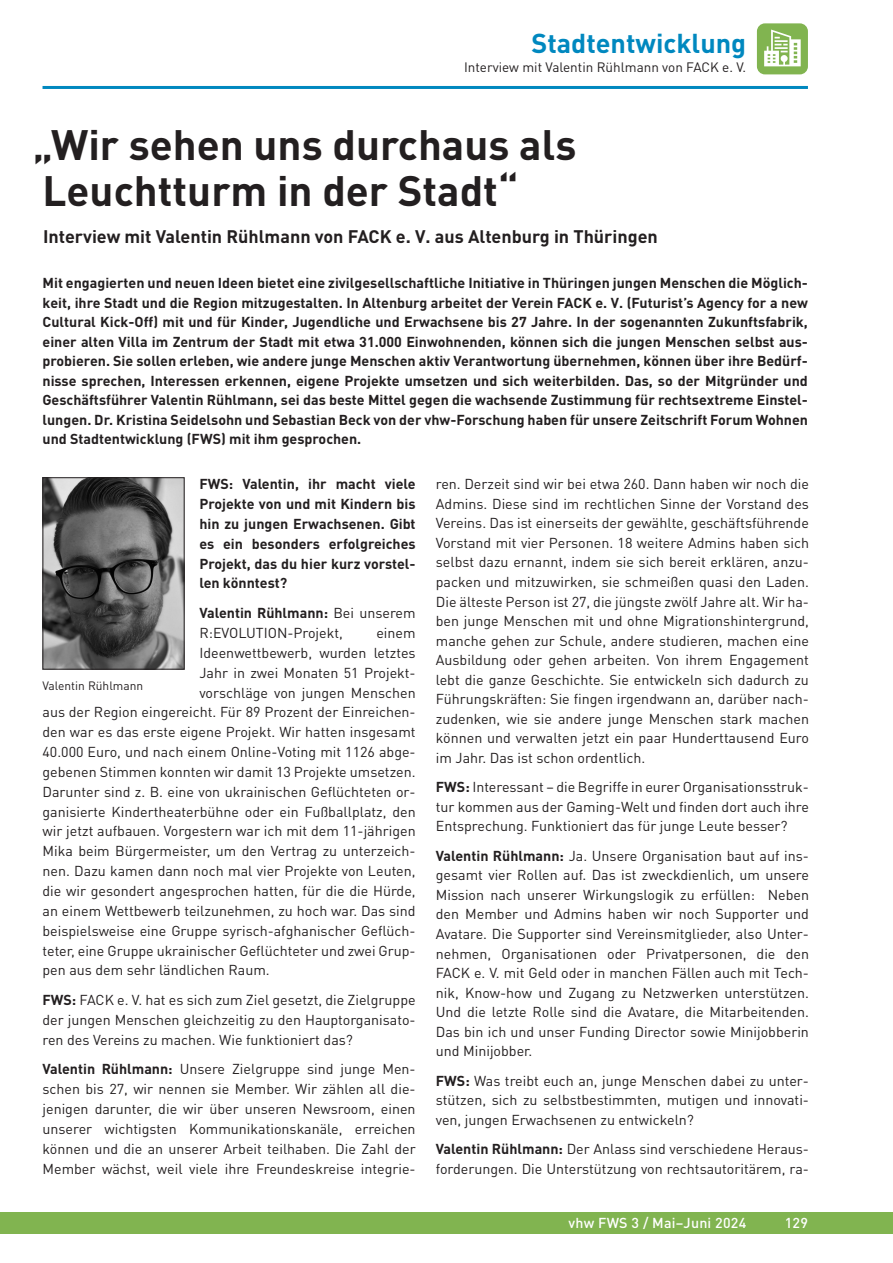
<style>
.page{position:relative;width:893px;height:1263px;background:#fff}
.page>*{position:absolute;margin:0;border:0;box-sizing:border-box;transform-origin:0 0}
._05_Kapitelüberschrift{font:700 42px/46.5px "DIN Pro";color:#231f20}
.t1{font:700 27px "DIN Pro";color:#0088bf}
._02_Zwischenüberschrift{font:700 18px "DIN Pro";color:#231f20}
._01_Grundschrift{font:14.25px/19.5px "DIN Pro";color:#231f20;text-align:justify}
._01_Grundschrift-2{font:700 14.25px/19.5px "DIN Pro";color:#231f20;text-align:justify}
.t2{font:500 14.25px "DIN Pro";letter-spacing:.015em;color:#fff}
.t3{font:13.5px "DIN Pro";color:#231f20}
._01_Grundschrift-3{font:12px "DIN Pro";color:#231f20}
.s1{font-weight:700}
</style>
<div class="page">
<div style="left:0;top:1212px;width:893px;height:21px;background:#81b450"></div>
<hr style="left:43px;top:86px;width:765px;height:3px;background:#0088bf">
<div style="left:757px;top:23px;width:51px;height:51px;background:#81b450;border-radius:8px"></div>
<svg style="left:764px;top:30px;width:37px;height:36px"></svg>
<img style="left:45px;top:479px;width:138px;height:188px">
<div style="left:43px;top:477px;width:142px;height:192px;border:1px solid #231f20"></div>
<p class="t1" style="left:531px;top:25px;width:216px">Stadtentwicklung</p>
<p class="t3" style="left:464px;top:58px;width:284px">Interview mit Valentin Rühlmann von FACK e. V.</p>
<p class="_05_Kapitelüberschrift" style="left:33px;top:120px;width:545px">„Wir sehen uns durchaus als<br>Leuchtturm in der Stadt“</p>
<p class="_02_Zwischenüberschrift" style="left:43px;top:225px;width:616px">Interview mit Valentin Rühlmann von FACK e. V. aus Altenburg in Thüringen</p>
<p class="_01_Grundschrift-2" style="left:43px;top:273px;width:767px">Mit engagierten und neuen Ideen bietet eine zivilgesellschaftliche Initiative in Thüringen jungen Menschen die Möglich&shy;keit, ihre Stadt und die Region mitzugestalten. In Altenburg arbeitet der Verein FACK e. V. (Futurist’s Agency for a new Cultural Kick-Off) mit und für Kinder, Jugendliche und Erwachsene bis 27 Jahre. In der sogenannten Zukunftsfabrik, einer alten Villa im Zentrum der Stadt mit etwa 31.000 Einwohnenden, können sich die jungen Menschen selbst aus&shy;probieren. Sie sollen erleben, wie andere junge Menschen aktiv Verantwortung übernehmen, können über ihre Bedürf&shy;nisse sprechen, Interessen erkennen, eigene Projekte umsetzen und sich weiterbilden. Das, so der Mitgründer und Geschäftsführer Valentin Rühlmann, sei das beste Mittel gegen die wachsende Zustimmung für rechtsextreme Einstel&shy;lungen. Dr. Kristina Seidelsohn und Sebastian Beck von der vhw-Forschung haben für unsere Zeitschrift Forum Wohnen und Stadtentwicklung (FWS) mit ihm gesprochen.</p>
<p class="_01_Grundschrift-2" style="left:199px;top:473px;width:218px">FWS: Valentin, ihr macht viele Projekte von und mit Kindern bis hin zu jungen Erwachsenen. Gibt es ein besonders erfolgreiches Projekt, das du hier kurz vorstel&shy;len könntest?</p>
<p class="_01_Grundschrift" style="left:199px;top:602px;width:218px"><span class="s1">Valentin Rühlmann:</span> Bei unserem<br>R:EVOLUTION-Projekt,</p>
<p class="_01_Grundschrift" style="left:376px;top:622px;width:41px">einem</p>
<p class="_01_Grundschrift" style="left:199px;top:642px;width:218px">Ideenwettbewerb, wurden letztes</p>
<p class="_01_Grundschrift" style="left:199px;top:662px;width:218px">Jahr in zwei Monaten 51 Projekt-</p>
<p class="_01_Grundschrift" style="left:199px;top:682px;width:218px">vorschläge von jungen Menschen</p>
<p class="_01_Grundschrift" style="left:43px;top:702px;width:375px">aus der Region eingereicht. Für 89 Prozent der Einreichen-</p>
<p class="_01_Grundschrift" style="left:43px;top:722px;width:375px">den war es das erste eigene Projekt. Wir hatten insgesamt</p>
<p class="_01_Grundschrift" style="left:43px;top:741px;width:375px">40.000 Euro, und nach einem Online-Voting mit 1126 abge-</p>
<p class="_01_Grundschrift" style="left:43px;top:761px;width:375px">gebenen Stimmen konnten wir damit 13 Projekte umsetzen.</p>
<p class="_01_Grundschrift" style="left:43px;top:781px;width:375px">Darunter sind z. B. eine von ukrainischen Geflüchteten or-</p>
<p class="_01_Grundschrift" style="left:43px;top:801px;width:375px">ganisierte Kindertheaterbühne oder ein Fußballplatz, den</p>
<p class="_01_Grundschrift" style="left:43px;top:821px;width:375px">wir jetzt aufbauen. Vorgestern war ich mit dem 11-jährigen</p>
<p class="_01_Grundschrift" style="left:43px;top:841px;width:375px">Mika beim Bürgermeister, um den Vertrag zu unterzeich-</p>
<p class="_01_Grundschrift" style="left:43px;top:861px;width:375px">nen. Dazu kamen dann noch mal vier Projekte von Leuten,</p>
<p class="_01_Grundschrift" style="left:43px;top:880px;width:375px">die wir gesondert angesprochen hatten, für die die Hürde,</p>
<p class="_01_Grundschrift" style="left:43px;top:900px;width:375px">an einem Wettbewerb teilzunehmen, zu hoch war. Das sind</p>
<p class="_01_Grundschrift" style="left:43px;top:920px;width:375px">beispielsweise eine Gruppe syrisch-afghanischer Geflüch-</p>
<p class="_01_Grundschrift" style="left:43px;top:940px;width:375px">teter, eine Gruppe ukrainischer Geflüchteter und zwei Grup-</p>
<p class="_01_Grundschrift" style="left:43px;top:960px;width:229px">pen aus dem sehr ländlichen Raum.</p>
<p class="_01_Grundschrift" style="left:43px;top:989px;width:375px"><span class="s1">FWS:</span> FACK e. V. hat es sich zum Ziel gesetzt, die Zielgruppe der jungen Menschen gleichzeitig zu den Hauptorganisato&shy;ren des Vereins zu machen. Wie funktioniert das?</p>
<p class="_01_Grundschrift" style="left:43px;top:1059px;width:375px"><span class="s1">Valentin Rühlmann:</span> Unsere Zielgruppe sind junge Men&shy;schen bis 27, wir nennen sie Member. Wir zählen all die&shy;jenigen darunter, die wir über unseren Newsroom, einen unserer wichtigsten Kommunikationskanäle, erreichen können und die an unserer Arbeit teilhaben. Die Zahl der Member wächst, weil viele ihre Freundeskreise integrie-</p>
<p class="_01_Grundschrift-3" style="left:43px;top:677px;width:102px">Valentin Rühlmann</p>
<p class="_01_Grundschrift" style="left:436px;top:474px;width:375px">ren. Derzeit sind wir bei etwa 260. Dann haben wir noch die Admins. Diese sind im rechtlichen Sinne der Vorstand des Vereins. Das ist einerseits der gewählte, geschäftsführende Vorstand mit vier Personen. 18 weitere Admins haben sich selbst dazu ernannt, indem sie sich bereit erklären, anzu&shy;packen und mitzuwirken, sie schmeißen quasi den Laden.<br>Die älteste Person ist 27, die jüngste zwölf Jahre alt. Wir ha&shy;ben junge Menschen mit und ohne Migrationshintergrund, manche gehen zur Schule, andere studieren, machen eine Ausbildung oder gehen arbeiten. Von ihrem Engagement lebt die ganze Geschichte. Sie entwickeln sich dadurch zu Führungskräften: Sie fingen irgendwann an, darüber nach&shy;zudenken, wie sie andere junge Menschen stark machen können und verwalten jetzt ein paar Hunderttausend Euro im Jahr. Das ist schon ordentlich.</p>
<p class="_01_Grundschrift" style="left:436px;top:777px;width:375px"><span class="s1">FWS:</span> Interessant – die Begriffe in eurer Organisationsstruk&shy;tur kommen aus der Gaming-Welt und finden dort auch ihre Entsprechung. Funktioniert das für junge Leute besser?</p>
<p class="_01_Grundschrift" style="left:436px;top:845px;width:375px"><span class="s1">Valentin Rühlmann:</span> Ja. Unsere Organisation baut auf ins&shy;gesamt vier Rollen auf. Das ist zweckdienlich, um unsere Mission nach unserer Wirkungslogik zu erfüllen: Neben den Member und Admins haben wir noch Supporter und Avatare. Die Supporter sind Vereinsmitglieder, also Unter&shy;nehmen, Organisationen oder Privatpersonen, die den FACK e. V. mit Geld oder in manchen Fällen auch mit Tech&shy;nik, Know-how und Zugang zu Netzwerken unterstützen.<br>Und die letzte Rolle sind die Avatare, die Mitarbeitenden.<br>Das bin ich und unser Funding Director sowie Minijobberin und Minijobber.</p>
<p class="_01_Grundschrift" style="left:436px;top:1070px;width:375px"><span class="s1">FWS:</span> Was treibt euch an, junge Menschen dabei zu unter&shy;stützen, sich zu selbstbestimmten, mutigen und innovati&shy;ven, jungen Erwachsenen zu entwickeln?</p>
<p class="_01_Grundschrift" style="left:436px;top:1139px;width:375px"><span class="s1">Valentin Rühlmann:</span> Der Anlass sind verschiedene Heraus&shy;forderungen. Die Unterstützung von rechtsautoritärem, ra-</p>
<p class="t2" style="left:568px;top:1213px;width:179px">vhw FWS 3 / Mai–Juni 2024</p>
<p class="t2" style="left:785px;top:1213px;width:25px">129</p>
</div>
